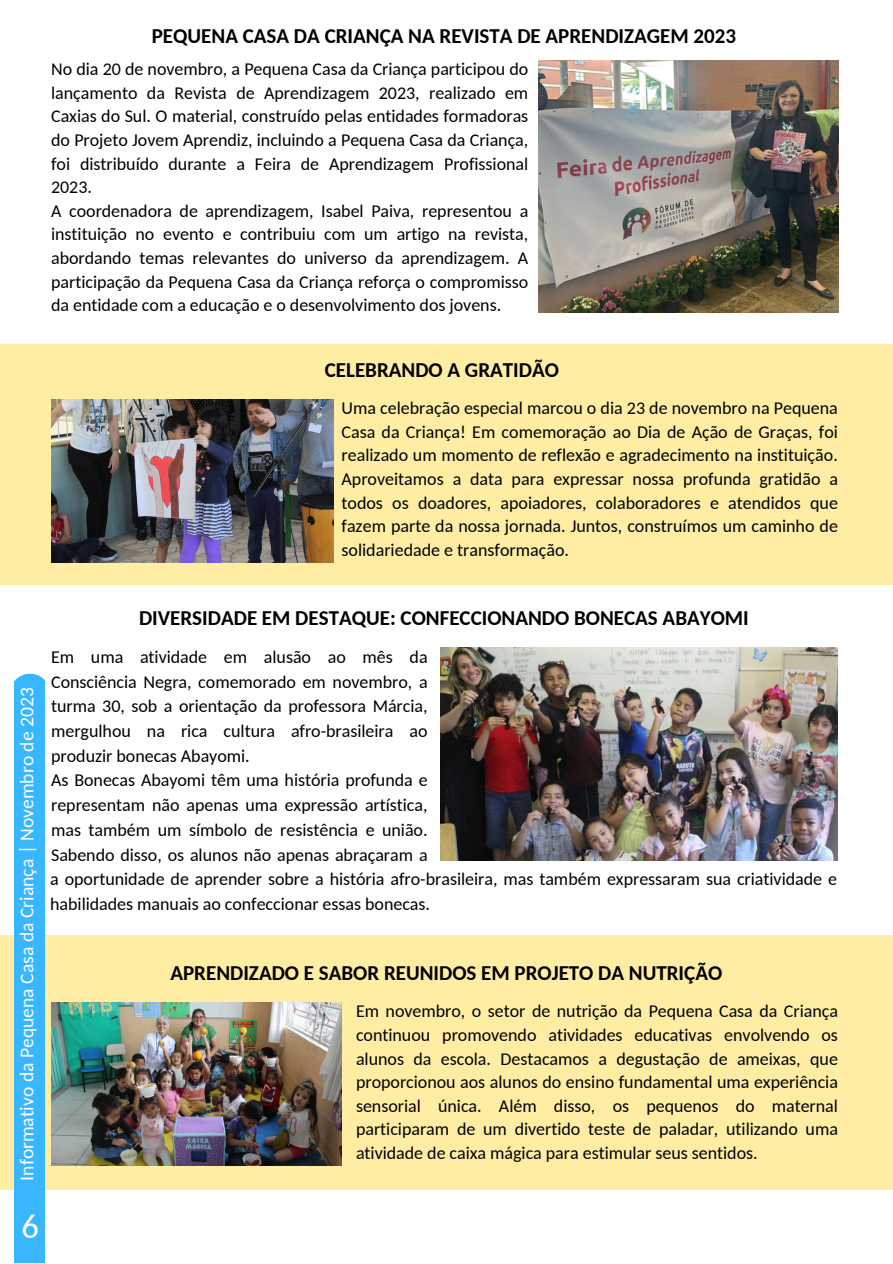
<style>
.page{position:relative;width:893px;height:1264px;background:#fff}
.page>*{position:absolute;margin:0;border:0;box-sizing:border-box;transform-origin:0 0}
.t1{font:34.5px "Carlito";color:#fff}
.t2{font:700 21px "Carlito";color:#000}
.t3{font:19.65px "Carlito";color:#fff}
.t4{font:18px/23.5px "Carlito";color:#000;text-align:justify}
.s1{color:#fff}
</style>
<div class="page">
<div style="left:0;top:344px;width:892px;height:241px;background:#ffeda4"></div>
<div style="left:0;top:935px;width:892px;height:254px;background:#ffeda4"></div>
<div style="left:14px;top:673px;width:30px;height:589px;background:#38b6ff"></div>
<img style="left:51px;top:1002px;width:290px;height:163px">
<img style="left:538px;top:61px;width:300px;height:252px">
<img style="left:51px;top:400px;width:282px;height:163px">
<img style="left:440px;top:647px;width:397px;height:213px">
<p class="t2" style="left:152px;top:27px;width:585px">PEQUENA CASA DA CRIANÇA NA REVISTA DE APRENDIZAGEM 2023</p>
<p class="t4" style="left:51px;top:59px;width:478px">No dia 20 de novembro, a Pequena Casa da Criança participou do lançamento da Revista de Aprendizagem 2023, realizado em Caxias do Sul. O material, construído pelas entidades formadoras do Projeto Jovem Aprendiz, incluindo a Pequena Casa da Criança, foi distribuído durante a Feira de Aprendizagem Profissional 2023.</p>
<p class="t4" style="left:51px;top:200px;width:478px">A coordenadora de aprendizagem, Isabel Paiva, representou a instituição no evento e contribuiu com um artigo na revista, abordando temas relevantes do universo da aprendizagem. A participação da Pequena Casa da Criança reforça o compromisso da entidade com a educação e o desenvolvimento dos jovens.</p>
<p class="t2" style="left:325px;top:361px;width:236px">CELEBRANDO A GRATIDÃO</p>
<p class="t4" style="left:341px;top:398px;width:498px">Uma celebração especial marcou o dia 23 de novembro na Pequena Casa da Criança! Em comemoração ao Dia de Ação de Graças, foi realizado um momento de reflexão e agradecimento na instituição.<br>Aproveitamos a data para expressar nossa profunda gratidão a todos os doadores, apoiadores, colaboradores e atendidos que fazem parte da nossa jornada. Juntos, construímos um caminho de solidariedade e transformação.</p>
<p class="t3" style="left:19px;top:1180px;width:495px;rotate:-90deg">Informativo da Pequena Casa da Criança | Novembro de 2023</p>
<p class="t2" style="left:139px;top:609px;width:611px">DIVERSIDADE EM DESTAQUE: CONFECCIONANDO BONECAS ABAYOMI</p>
<p class="t4" style="left:51px;top:646px;width:378px;line-height:24.8px">Em uma atividade em alusão ao mês da Consciência Negra, comemorado em novembro, a turma 30, sob a orientação da professora Márcia, mergulhou na rica cultura afro-brasileira ao produzir bonecas Abayomi.</p>
<p class="t4" style="left:51px;top:769px;width:378px;line-height:24.8px">As Bonecas Abayomi têm uma história profunda e representam não apenas uma expressão artística, mas também um símbolo de resistência e união.<br>Sabendo disso, os alunos não apenas abraçaram a <span class="s1">o</span></p>
<p class="t4" style="left:50px;top:868px;width:788px;line-height:24.8px">a oportunidade de aprender sobre a história afro-brasileira, mas também expressaram sua criatividade e habilidades manuais ao confeccionar essas bonecas.</p>
<p class="t2" style="left:170px;top:964px;width:553px">APRENDIZADO E SABOR REUNIDOS EM PROJETO DA NUTRIÇÃO</p>
<p class="t4" style="left:356px;top:1000px;width:483px">Em novembro, o setor de nutrição da Pequena Casa da Criança continuou promovendo atividades educativas envolvendo os alunos da escola. Destacamos a degustação de ameixas, que proporcionou aos alunos do ensino fundamental uma experiência sensorial única. Além disso, os pequenos do maternal participaram de um divertido teste de paladar, utilizando uma atividade de caixa mágica para estimular seus sentidos.</p>
<p class="t1" style="left:21px;top:1211px;width:19px">6</p>
</div>
